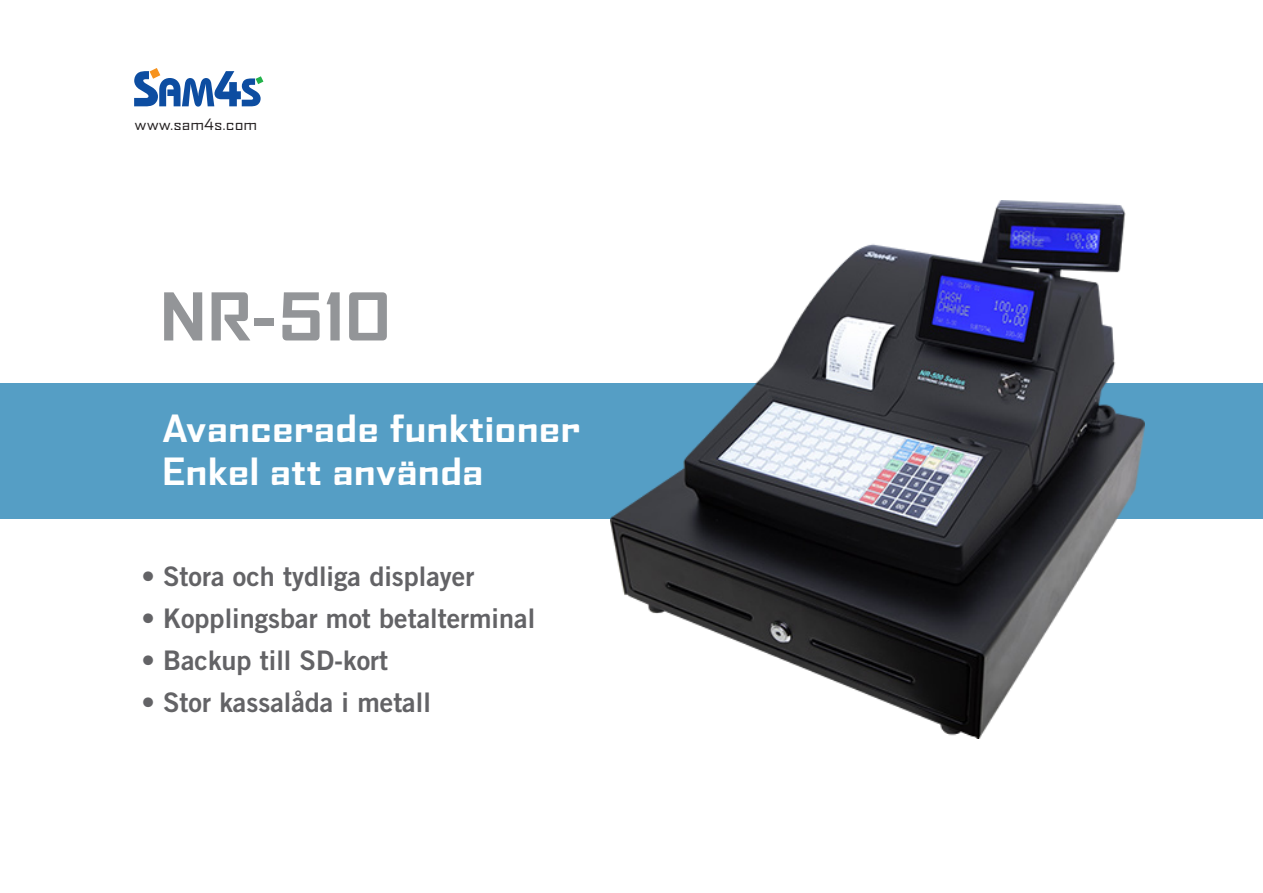
<style>
.page{position:relative;width:1263px;height:893px;background:#fff}
.page>*{position:absolute;margin:0;border:0;box-sizing:border-box;transform-origin:0 0}
.t1{font:700 expanded 63px "Agency FB";color:#939598}
.t2{font:700 expanded 36px "Agency FB";color:#fff}
.t3{font:27px "Trade Gothic LT Std Bd 2";color:#636366}
.t4{font:expanded 15px "Agency FB";color:#231f20}
</style>
<div class="page">
<div style="left:0;top:384px;width:1263px;height:135px;background:#559ec5"></div>
<svg style="left:134px;top:68px;width:129px;height:39px"></svg>
<img style="left:610px;top:201px;width:534px;height:538px">
<p class="t4" style="left:134px;top:116px;width:124px">www.sam4s.com</p>
<p class="t1" style="left:159px;top:280px;width:233px">NR-510</p>
<p class="t2" style="left:162px;top:408px;width:420px">Avancerade funktioner</p>
<p class="t2" style="left:162px;top:451px;width:323px">Enkel att använda</p>
<p class="t3" style="left:141px;top:559px;width:334px">• Stora och tydliga displayer</p>
<p class="t3" style="left:141px;top:601px;width:395px">• Kopplingsbar mot betalterminal</p>
<p class="t3" style="left:141px;top:643px;width:248px">• Backup till SD-kort</p>
<p class="t3" style="left:141px;top:685px;width:291px">• Stor kassalåda i metall</p>
</div>
